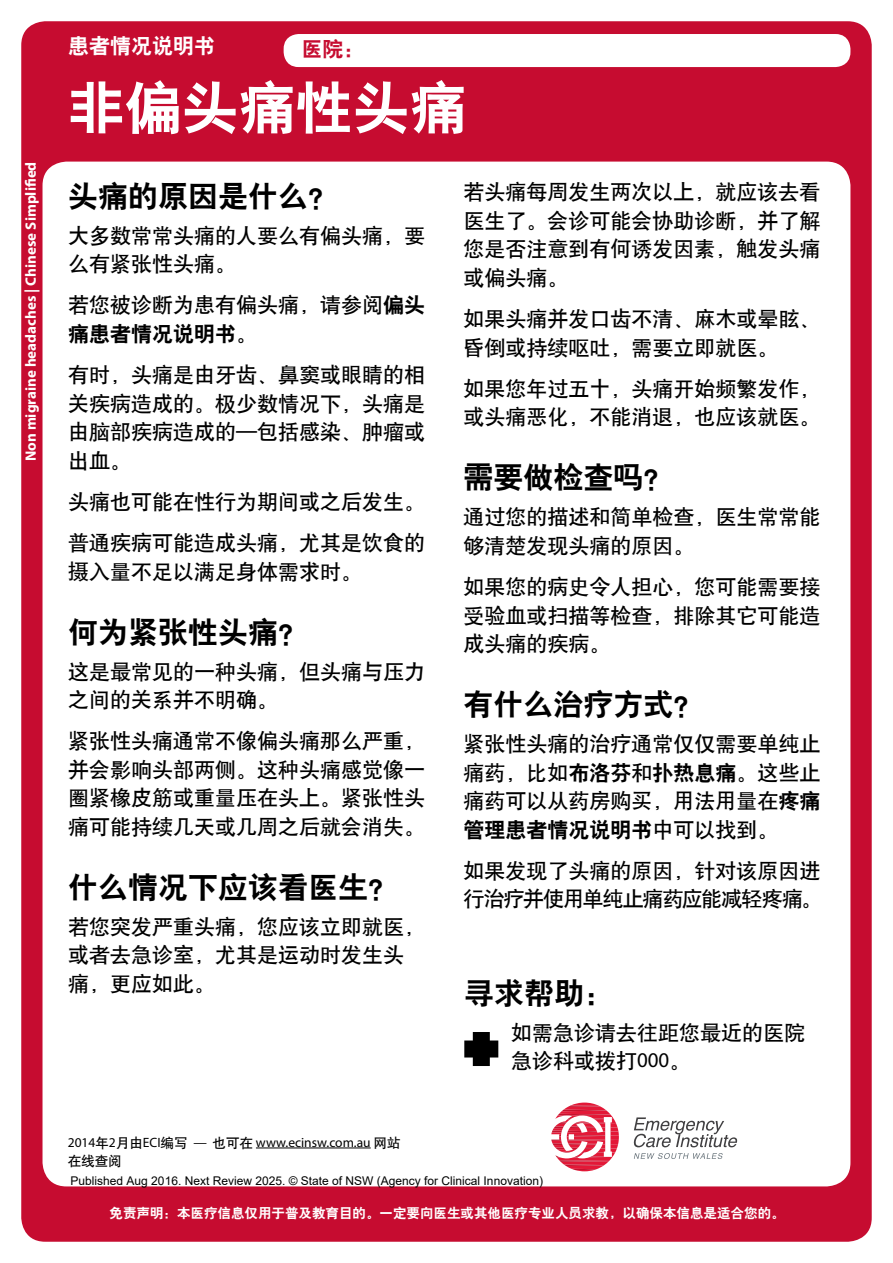
<style>
.page{position:relative;width:893px;height:1263px;background:#fff}
.page>*{position:absolute;margin:0;border:0;box-sizing:border-box;transform-origin:0 0}
.t1{font:57px "H Yb 2 gj";color:#fff}
.t2{font:30px "H Yb 2 gj";color:#000}
.t3{font:21px/28.5px "H Yb 1 gj";color:#000}
.t4{font:21px/28.5px "H Yb 1 gj";letter-spacing:-.025em;color:#000}
.t5{font:21px "H Yb 2 gj";color:#000}
.t6{font:21px "H Yb 2 gj";color:#fff}
.t7{font:21px "H Yb 2 gj";color:#c60c30}
.t8{font:700 15px "Myriad Pro";color:#fff}
.t9{font:13.5px "H Yb 2 gj";color:#fff}
.t10{font:13.5px "Myriad Pro";color:#000}
.t11{font:13.5px "H Yb 1 gj";color:#000}
.t12{font:12px "Arial";color:#000}
.s1{font-family:"H Yb 2 gj"}
.s2{font-family:"H Yb 1 gj"}
.s3{font-family:"Myriad Pro"}
</style>
<div class="page">
<div style="left:21px;top:21px;width:851px;height:1221px;background:#c60c30;border-radius:24px"></div>
<div style="left:43px;top:162px;width:807px;height:1024px;background:#fff;border-radius:24px"></div>
<div style="left:284px;top:34px;width:566px;height:33px;background:#fff;border-radius:15px"></div>
<hr style="left:256px;top:1147px;width:115px;height:1px;background:#000">
<svg style="left:464px;top:1032px;width:34px;height:34px"></svg>
<svg style="left:634px;top:1117px;width:103px;height:30px"></svg>
<svg style="left:634px;top:1153px;width:89px;height:6px"></svg>
<svg style="left:551px;top:1102px;width:68px;height:69px"></svg>
<p class="t8" style="left:21px;top:461px;width:301px;rotate:-90deg">Non migraine headaches | Chinese Simplified</p>
<p class="t6" style="left:68px;top:36px;width:149px">患者情况说明书</p>
<p class="t7" style="left:301px;top:38px;width:64px">医院：</p>
<h1 class="t1" style="left:68px;top:79px;width:401px">非偏头痛性头痛</h1>
<h2 class="t2" style="left:68px;top:181px;width:272px">头痛的原因是什么?</h2>
<p class="t3" style="left:68px;top:221px;width:359px">大多数常常头痛的人要么有偏头痛，要么有紧张性头痛。</p>
<p class="t3" style="left:68px;top:291px;width:359px">若您被诊断为患有偏头痛，请参阅<span class="s1">偏头</span></p>
<p class="t5" style="left:68px;top:323px;width:191px">痛患者情况说明书<span class="s2">。</span></p>
<p class="t3" style="left:68px;top:361px;width:359px;text-align:justify">有时，头痛是由牙齿、鼻窦或眼睛的相关疾病造成的。极少数情况下，头痛是由脑部疾病造成的—包括感染、肿瘤或出血。</p>
<p class="t3" style="left:68px;top:481px;width:359px;line-height:41.2px">头痛也可能在性行为期间或之后发生。普通疾病可能造成头痛，尤其是饮食的</p>
<p class="t3" style="left:68px;top:557px;width:296px">摄入量不足以满足身体需求时。</p>
<h2 class="t2" style="left:68px;top:617px;width:242px">何为紧张性头痛?</h2>
<p class="t3" style="left:68px;top:657px;width:359px">这是最常见的一种头痛，但头痛与压力之间的关系并不明确。</p>
<p class="t3" style="left:68px;top:727px;width:359px;text-align:justify">紧张性头痛通常不像偏头痛那么严重，并会影响头部两侧。这种头痛感觉像一圈紧橡皮筋或重量压在头上。紧张性头痛可能持续几天或几周之后就会消失。</p>
<h2 class="t2" style="left:68px;top:872px;width:332px">什么情况下应该看医生?</h2>
<p class="t3" style="left:68px;top:912px;width:359px">若您突发严重头痛，您应该立即就医，或者去急诊室，尤其是运动时发生头痛，更应如此。</p>
<p class="t10" style="left:68px;top:1134px;width:334px">2014<span class="s2">年</span>2<span class="s2">月由</span>ECI<span class="s2">编写</span> — <span class="s2">也可在</span> www.ecinsw.com.au <span class="s2">网站</span></p>
<p class="t11" style="left:68px;top:1154px;width:55px">在线查阅</p>
<p class="t3" style="left:463px;top:178px;width:358px;text-align:justify">若头痛每周发生两次以上，就应该去看医生了。会诊可能会协助诊断，并了解您是否注意到有何诱发因素，触发头痛或偏头痛。</p>
<p class="t3" style="left:463px;top:305px;width:358px">如果头痛并发口齿不清、麻木或晕眩、昏倒或持续呕吐，需要立即就医。</p>
<p class="t3" style="left:463px;top:374px;width:358px">如果您年过五十，头痛开始频繁发作，或头痛恶化，不能消退，也应该就医。</p>
<h2 class="t2" style="left:463px;top:462px;width:211px">需要做检查吗?</h2>
<p class="t3" style="left:463px;top:503px;width:359px">通过您的描述和简单检查，医生常常能够清楚发现头痛的原因。</p>
<p class="t3" style="left:463px;top:573px;width:359px;text-align:justify">如果您的病史令人担心，您可能需要接受验血或扫描等检查，排除其它可能造成头痛的疾病。</p>
<h2 class="t2" style="left:463px;top:689px;width:241px">有什么治疗方式?</h2>
<p class="t3" style="left:463px;top:730px;width:359px;text-align:justify">紧张性头痛的治疗通常仅仅需要单纯止痛药，比如<span class="s1">布洛芬</span>和<span class="s1">扑热息痛</span>。这些止痛药可以从药房购买，用法用量在<span class="s1">疼痛</span></p>
<p class="t5" style="left:463px;top:819px;width:317px">管理患者情况说明书<span class="s2">中可以找到。</span></p>
<p class="t4" style="left:463px;top:856px;width:360px">如果发现了头痛的原因，针对该原因进行治疗并使用单纯止痛药应能减轻疼痛。</p>
<h2 class="t2" style="left:464px;top:978px;width:151px">寻求帮助：</h2>
<p class="t3" style="left:511px;top:1018px;width:296px">如需急诊请去往距您最近的医院急诊科或拨打<span class="s3">000</span>。</p>
<p class="t12" style="left:71px;top:1173px;width:474px">Published Aug 2016. Next Review 2025. © State of NSW (Agency for Clinical Innovation(</p>
<p class="t9" style="left:110px;top:1207px;width:676px">免责声明：本医疗信息仅用于普及教育目的。一定要向医生或其他医疗专业人员求教，以确保本信息是适合您的。</p>
</div>
